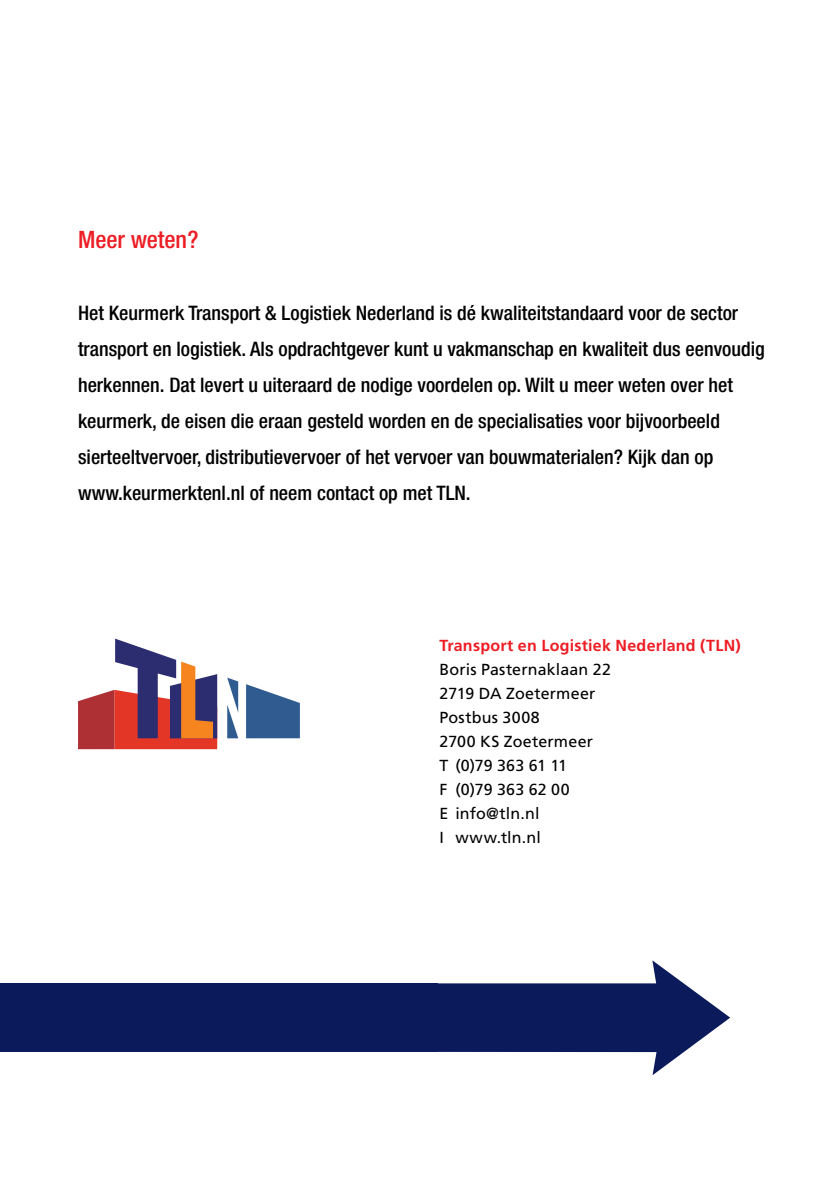
<style>
.page{position:relative;width:840px;height:1191px;background:#fff}
.page>*{position:absolute;margin:0;border:0;box-sizing:border-box;transform-origin:0 0}
.t1{font:500 condensed 24px "Helvetica Neue";letter-spacing:-.005em;color:#ed1d24}
.t2{font:500 condensed 20px/36px "Helvetica Neue";color:#000}
.t3{font:16px/24px "Frutiger";letter-spacing:.01em;color:#000}
.t4{font:700 16px "Frutiger";letter-spacing:.015em;color:#ed1d24}
</style>
<div class="page">
<svg style="left:78px;top:638px;width:222px;height:111px"></svg>
<div style="left:0;top:983px;width:437px;height:69px;background:#0b1a5a"></div>
<svg style="left:437px;top:960px;width:292px;height:115px"></svg>
<p class="t1" style="left:78px;top:225px;width:122px">Meer weten?</p>
<p class="t2" style="left:78px;top:294px;width:688px">Het Keurmerk Transport &amp; Logistiek Nederland is dé kwaliteitstandaard voor de sector transport en logistiek. Als opdrachtgever kunt u vakmanschap en kwaliteit dus eenvoudig herkennen. Dat levert u uiteraard de nodige voordelen op. Wilt u meer weten over het keurmerk, de eisen die eraan gesteld worden en de specialisaties voor bijvoorbeeld sierteeltvervoer, distributievervoer of het vervoer van bouwmaterialen? Kijk dan op www.keurmerktenl.nl of neem contact op met TLN.</p>
<p class="t4" style="left:439px;top:636px;width:302px">Transport en Logistiek Nederland (TLN)</p>
<p class="t3" style="left:439px;top:657px;width:173px">Boris Pasternaklaan 22<br>2719 DA Zoetermeer<br>Postbus 3008<br>2700 KS Zoetermeer<br>T (0)79 363 61 11<br>F (0)79 363 62 00<br>E info@tln.nl<br>I www.tln.nl</p>
</div>
